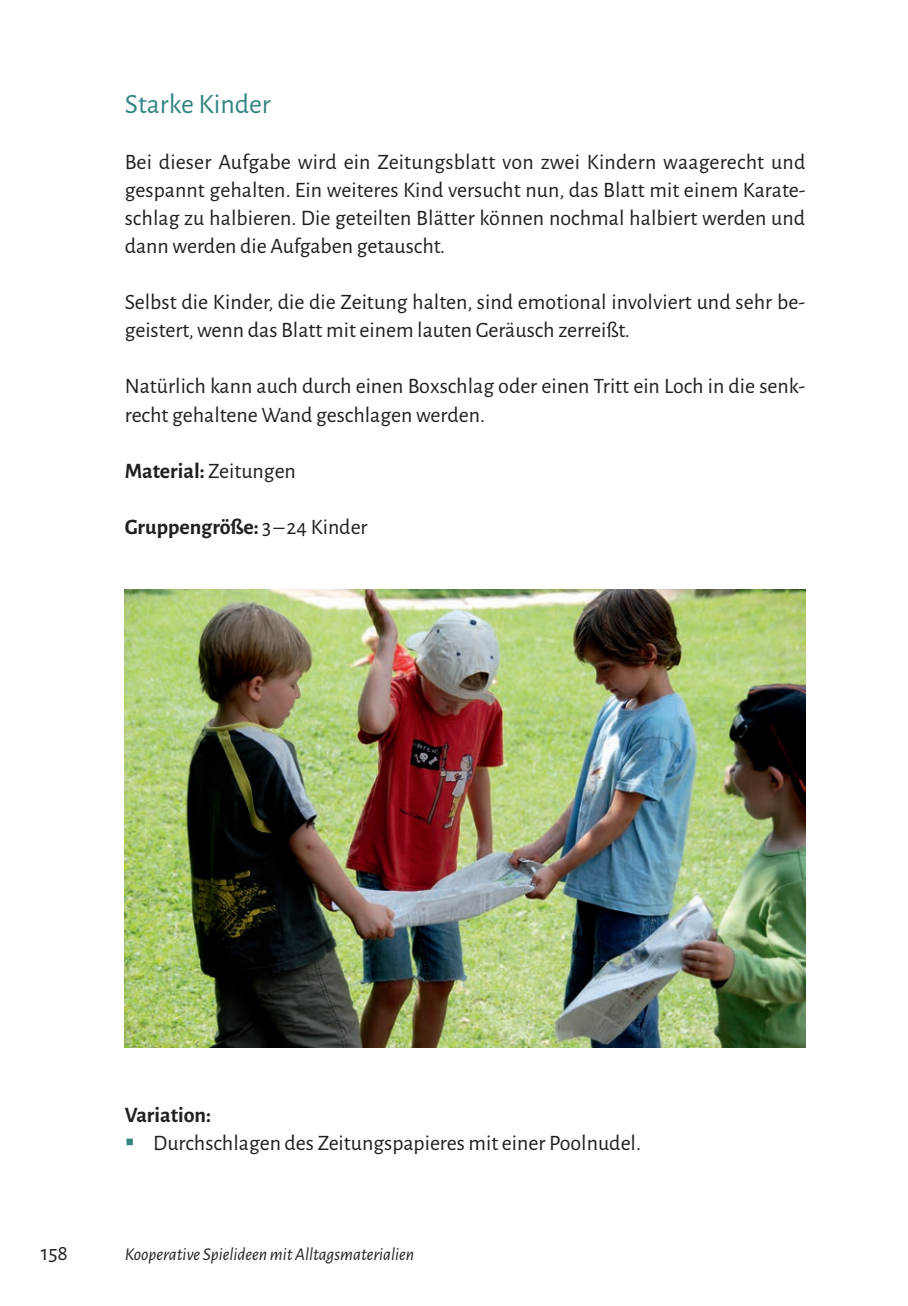
<style>
.page{position:relative;width:908px;height:1306px;background:#fff}
.page>*{position:absolute;margin:0;border:0;box-sizing:border-box;transform-origin:0 0}
.t1{font:28px "Alegreya Sans";color:#328583}
.t2{font:22px/28px "Alegreya Sans";color:#231f20}
.t3{font:700 22px "Alegreya Sans";color:#231f20}
.t4{font:italic 18px "Alegreya Sans";color:#231f20}
.s1{font-weight:400}
</style>
<div class="page">
<img style="left:125px;top:590px;width:680px;height:457px">
<p class="t1" style="left:125px;top:85px;width:148px">Starke Kinder</p>
<p class="t2" style="left:125px;top:147px;width:682px;text-align:justify">Bei dieser Aufgabe wird ein Zeitungsblatt von zwei Kindern waagerecht und gespannt gehalten. Ein weiteres Kind versucht nun, das Blatt mit einem Karate&shy;schlag zu halbieren. Die geteilten Blätter können nochmal halbiert werden und dann werden die Aufgaben getauscht.</p>
<p class="t2" style="left:125px;top:287px;width:682px">Selbst die Kinder, die die Zeitung halten, sind emotional involviert und sehr be&shy;geistert, wenn das Blatt mit einem lauten Geräusch zerreißt.</p>
<p class="t2" style="left:125px;top:371px;width:682px">Natürlich kann auch durch einen Boxschlag oder einen Tritt ein Loch in die senk&shy;recht gehaltene Wand geschlagen werden.</p>
<p class="t3" style="left:125px;top:454px;width:173px">Material: <span class="s1">Zeitungen</span></p>
<p class="t3" style="left:125px;top:510px;width:244px">Gruppengröße: <span class="s1">3–24 Kinder</span></p>
<p class="t3" style="left:125px;top:1098px;width:88px">Variation:</p>
<p class="t2" style="left:153px;top:1127px;width:489px">Durchschlagen des Zeitungspapieres mit einer Poolnudel.</p>
<p class="t2" style="left:41px;top:1237px;width:29px">158</p>
<p class="t4" style="left:125px;top:1241px;width:291px">Kooperative Spielideen mit Alltagsmaterialien</p>
</div>
